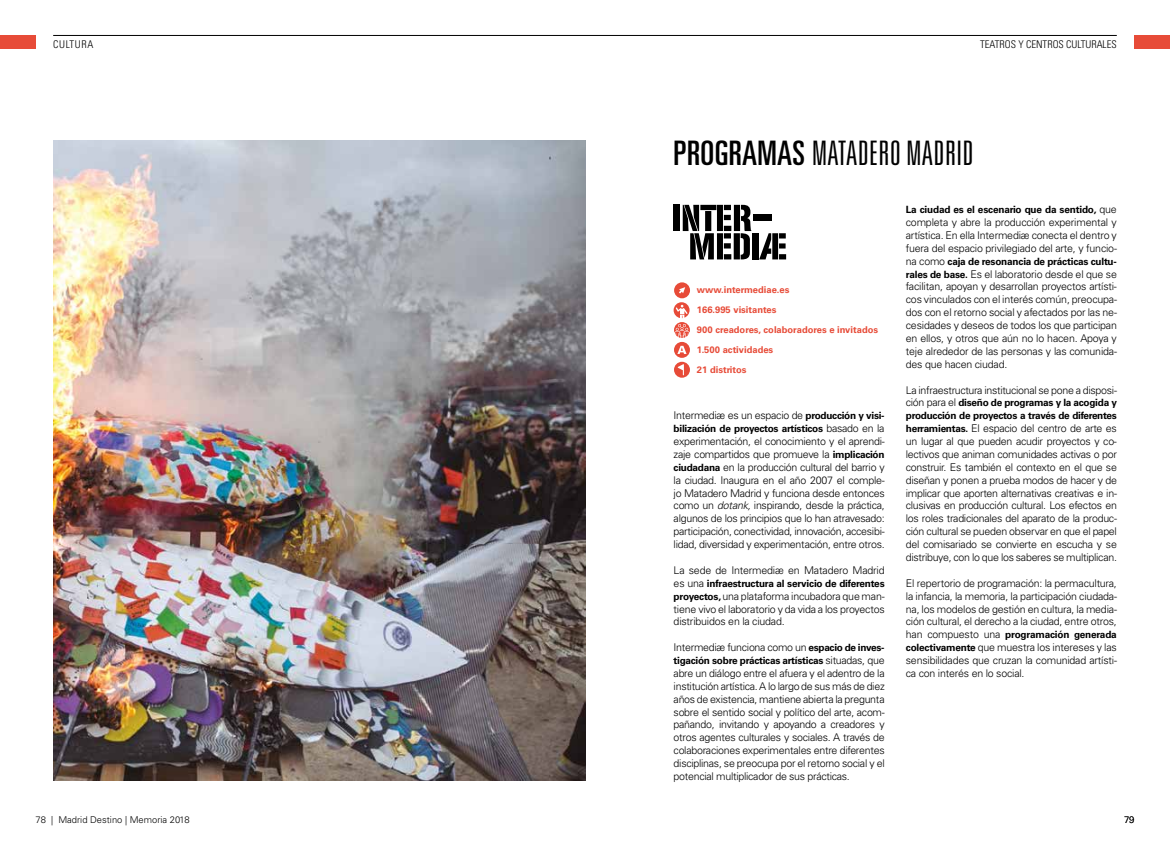
<style>
.page{position:relative;width:1170px;height:851px;background:#fff}
.page>*{position:absolute;margin:0;border:0;box-sizing:border-box;transform-origin:0 0}
.t1{font:300 ultra-condensed 33.75px "Univers LT Std";letter-spacing:.01em;color:#000}
.t2{font:300 10.62px/12.9px "Univers LT Std";letter-spacing:-.02em;color:#000;text-align:justify}
.t3{font:300 condensed 10.62px "Univers LT Std";color:#000}
.t4{font:300 condensed 10.62px "Univers LT Std";letter-spacing:.06em;color:#000}
.t5{font:700 10px/12.9px "Univers LT Std";letter-spacing:-.025em;color:#000}
.t6{font:700 9.38px/20px "Univers LT Std";color:#e74b38}
.t7{font:300 9.38px "Univers LT Std";color:#000}
.s1{font-weight:400}
.s2{font-weight:700;font-size:10px}
.s3{font-weight:300;font-size:10.62px}
.s4{font-style:italic}
</style>
<div class="page">
<hr style="left:53px;top:35px;width:1063px;height:1px;background:#000">
<div style="left:0;top:35px;width:35px;height:14px;background:#e74b38"></div>
<div style="left:1134px;top:35px;width:35px;height:14px;background:#e74b38"></div>
<img style="left:53px;top:140px;width:532px;height:640px">
<div style="left:752px;top:233px;width:7px;height:26px;background:#000"></div>
<div style="left:673px;top:205px;width:6px;height:26px;background:#000"></div>
<svg style="left:682px;top:205px;width:69px;height:54px"></svg>
<div style="left:753px;top:214px;width:19px;height:7px;background:#000"></div>
<svg style="left:759px;top:233px;width:27px;height:26px"></svg>
<svg style="left:673px;top:282px;width:17px;height:95px"></svg>
<p class="t4" style="left:53px;top:38px;width:42px">CULTURA</p>
<p class="t3" style="left:980px;top:38px;width:138px">TEATROS Y CENTROS CULTURALES</p>
<h1 class="t1" style="left:673px;top:135px;width:302px"><span class="s1">PROGRAMAS</span> MATADERO MADRID</h1>
<p class="t6" style="left:697px;top:279px;width:183px">www.intermediae.es<br>166.995 visitantes<br>900 creadores, colaboradores e invitados<br>1.500 actividades<br>21 distritos</p>
<p class="t2" style="left:673px;top:409px;width:212px">Intermediæ es un espacio de <span class="s2">producción y visi-</span></p>
<p class="t5" style="left:673px;top:422px;width:212px">bilización de proyectos artísticos <span class="s3">basado en la</span></p>
<p class="t2" style="left:673px;top:435px;width:212px">experimentación, el conocimiento y el aprendi&shy;zaje compartidos que promueve la <span class="s2">implicación ciudadana</span> en la producción cultural del barrio y la ciudad. Inaugura en el año 2007 el comple&shy;jo Matadero Madrid y funciona desde entonces como un <span class="s4">dotank,</span> inspirando, desde la práctica, algunos de los principios que lo han atravesado: participación, conectividad, innovación, accesibi&shy;lidad, diversidad y experimentación, entre otros.</p>
<p class="t2" style="left:673px;top:563px;width:212px">La sede de Intermediæ en Matadero Madrid</p>
<p class="t5" style="left:673px;top:576px;width:212px"><span class="s3">es una</span> infraestructura al servicio de diferentes</p>
<p class="t2" style="left:673px;top:589px;width:213px"><span class="s2">proyectos,</span> una plataforma incubadora que man&shy;tiene vivo el laboratorio y da vida a los proyectos distribuidos en la ciudad.</p>
<p class="t2" style="left:673px;top:641px;width:212px">Intermediæ funciona como un <span class="s2">espacio de inves-</span></p>
<p class="t5" style="left:673px;top:654px;width:212px">tigación sobre prácticas artísticas <span class="s3">situadas, que</span></p>
<p class="t2" style="left:673px;top:666px;width:213px">abre un diálogo entre el afuera y el adentro de la institución artística. A lo largo de sus más de diez años de existencia, mantiene abierta la pregunta sobre el sentido social y político del arte, acom&shy;pañando, invitando y apoyando a creadores y otros agentes culturales y sociales. A través de colaboraciones experimentales entre diferentes disciplinas, se preocupa por el retorno social y el potencial multiplicador de sus prácticas.</p>
<p class="t5" style="left:905px;top:203px;width:212px">La ciudad es el escenario que da sentido, <span class="s3">que</span></p>
<p class="t2" style="left:905px;top:216px;width:213px">completa y abre la producción experimental y artística. En ella Intermediæ conecta el dentro y fuera del espacio privilegiado del arte, y funcio-</p>
<p class="t5" style="left:905px;top:255px;width:212px"><span class="s3">na como</span> caja de resonancia de prácticas cultu-</p>
<p class="t2" style="left:905px;top:267px;width:212px"><span class="s2">rales de base.</span> Es el laboratorio desde el que se facilitan, apoyan y desarrollan proyectos artísti&shy;cos vinculados con el interés común, preocupa&shy;dos con el retorno social y afectados por las ne&shy;cesidades y deseos de todos los que participan en ellos, y otros que aún no lo hacen. Apoya y teje alrededor de las personas y las comunida&shy;des que hacen ciudad.</p>
<p class="t2" style="left:905px;top:383px;width:212px">La infraestructura institucional se pone a disposi-</p>
<p class="t5" style="left:905px;top:396px;width:212px"><span class="s3">ción para el</span> diseño de programas y la acogida y producción de proyectos a través de diferentes</p>
<p class="t2" style="left:905px;top:422px;width:212px"><span class="s2">herramientas.</span> El espacio del centro de arte es un lugar al que pueden acudir proyectos y co&shy;lectivos que animan comunidades activas o por construir. Es también el contexto en el que se diseñan y ponen a prueba modos de hacer y de implicar que aporten alternativas creativas e in&shy;clusivas en producción cultural. Los efectos en los roles tradicionales del aparato de la produc&shy;ción cultural se pueden observar en que el papel del comisariado se convierte en escucha y se distribuye, con lo que los saberes se multiplican.</p>
<p class="t2" style="left:905px;top:576px;width:212px">El repertorio de programación: la permacultura, la infancia, la memoria, la participación ciudada&shy;na, los modelos de gestión en cultura, la media&shy;ción cultural, el derecho a la ciudad, entre otros,</p>
<p class="t5" style="left:905px;top:628px;width:212px"><span class="s3">han compuesto una</span> programación generada</p>
<p class="t2" style="left:905px;top:641px;width:212px"><span class="s2">colectivamente</span> que muestra los intereses y las sensibilidades que cruzan la comunidad artísti&shy;ca con interés en lo social.</p>
<p class="t7" style="left:35px;top:813px;width:156px">78 | Madrid Destino | Memoria 2018</p>
<p class="t7" style="left:1123px;top:813px;width:12px">79</p>
</div>
